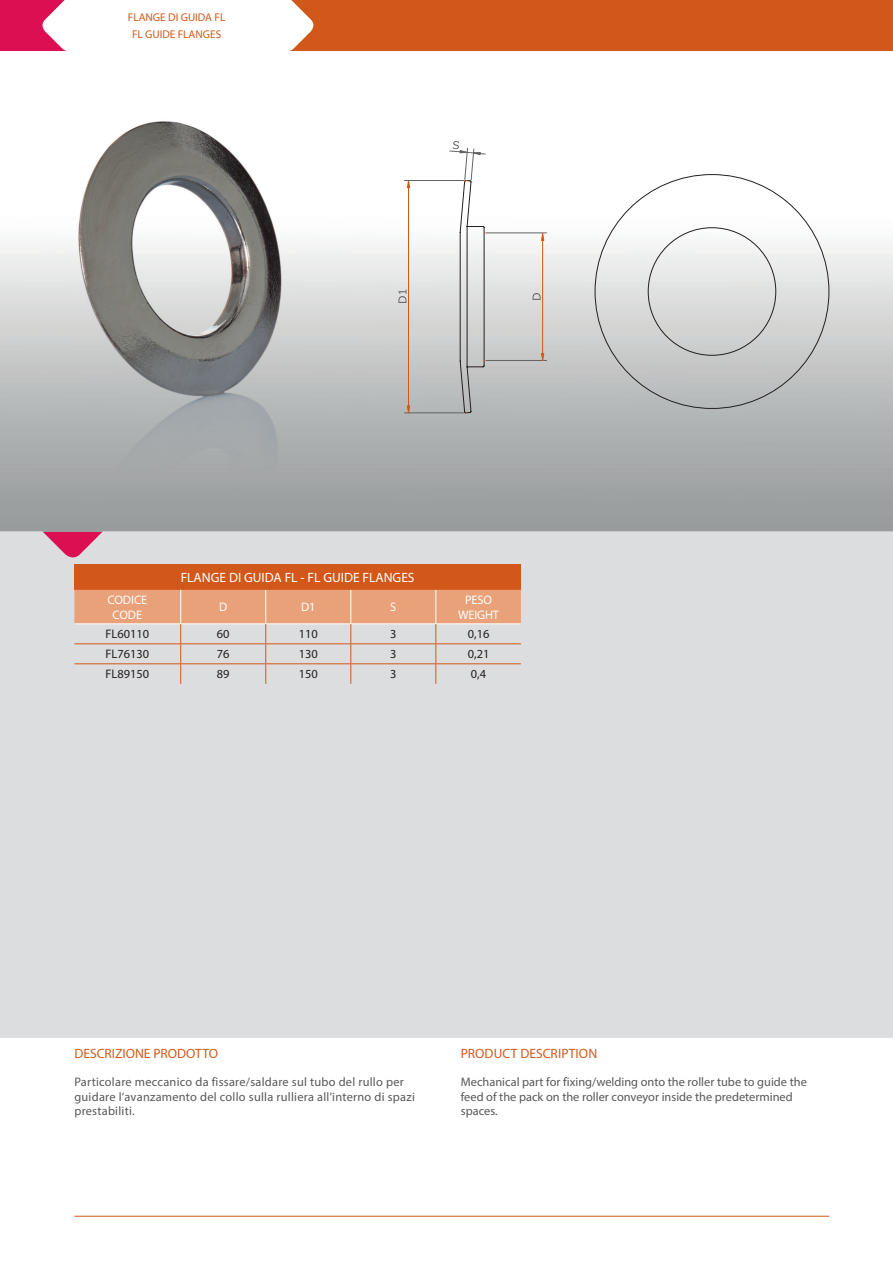
<style>
.page{position:relative;width:893px;height:1263px;background:#fff}
.page>*{position:absolute;margin:0;border:0;box-sizing:border-box;transform-origin:0 0}
.t1{font:13.5px "Myriad Pro";color:#d1581a}
.t2{font:13.5px "Myriad Pro";color:#fff}
.t3{font:12.3px/14.2px "Myriad Pro";letter-spacing:.01em;color:#57585a}
.t4{font:12.3px "Myriad Pro";color:#231f20}
.t5{font:12.3px "Myriad Pro";letter-spacing:-.01em;color:#fff}
.t6{font:11.25px "Myriad Pro";color:#d1581a}
</style>
<div class="page">
<img style="left:0;top:121px;width:893px;height:410px">
<hr style="left:74px;top:1216px;width:755px;height:1px;background:#d1581a">
<div style="left:289px;top:0;width:604px;height:51px;background:#d1581a"></div>
<div style="left:0;top:531px;width:893px;height:506px;background:#dcdddf"></div>
<svg style="left:0;top:0;width:67px;height:51px"></svg>
<div style="left:74px;top:564px;width:447px;height:26px;background:#d1581a"></div>
<svg style="left:74px;top:590px;width:447px;height:94px"></svg>
<svg style="left:459px;top:174px;width:370px;height:239px"></svg>
<hr style="left:404px;top:180px;width:60px;height:1px;background:#636366">
<hr style="left:404px;top:413px;width:60px;height:1px;background:#636366">
<hr style="left:408px;top:184px;width:1px;height:225px;background:#d1581a">
<hr style="left:486px;top:233px;width:61px;height:1px;background:#636366">
<hr style="left:486px;top:360px;width:61px;height:1px;background:#636366">
<hr style="left:542px;top:237px;width:1px;height:120px;background:#d1581a">
<svg style="left:398px;top:290px;width:8px;height:13px"></svg>
<svg style="left:532px;top:293px;width:9px;height:7px"></svg>
<svg style="left:541px;top:353px;width:3px;height:11px"></svg>
<svg style="left:541px;top:230px;width:3px;height:11px"></svg>
<svg style="left:407px;top:177px;width:3px;height:11px"></svg>
<svg style="left:407px;top:405px;width:3px;height:11px"></svg>
<svg style="left:449px;top:141px;width:37px;height:42px"></svg>
<p class="t6" style="left:128px;top:11px;width:99px">FLANGE DI GUIDA FL</p>
<p class="t6" style="left:132px;top:27px;width:91px">FL GUIDE FLANGES</p>
<p class="t5" style="left:107px;top:592px;width:41px">CODICE</p>
<p class="t5" style="left:112px;top:607px;width:31px">CODE</p>
<p class="t2" style="left:181px;top:569px;width:235px">FLANGE DI GUIDA FL - FL GUIDE FLANGES</p>
<p class="t5" style="left:219px;top:599px;width:10px">D</p>
<p class="t5" style="left:301px;top:599px;width:16px">D1</p>
<p class="t5" style="left:390px;top:599px;width:8px">S</p>
<p class="t5" style="left:465px;top:592px;width:28px">PESO</p>
<p class="t5" style="left:458px;top:607px;width:43px">WEIGHT</p>
<p class="t4" style="left:106px;top:626px;width:45px">FL60110</p>
<p class="t4" style="left:217px;top:626px;width:14px">60</p>
<p class="t4" style="left:299px;top:626px;width:21px">110</p>
<p class="t4" style="left:390px;top:626px;width:8px">3</p>
<p class="t4" style="left:468px;top:626px;width:23px">0,16</p>
<p class="t4" style="left:106px;top:646px;width:45px">FL76130</p>
<p class="t4" style="left:217px;top:646px;width:14px">76</p>
<p class="t4" style="left:299px;top:646px;width:21px">130</p>
<p class="t4" style="left:390px;top:646px;width:8px">3</p>
<p class="t4" style="left:468px;top:646px;width:23px">0,21</p>
<p class="t4" style="left:106px;top:667px;width:45px">FL89150</p>
<p class="t4" style="left:217px;top:667px;width:14px">89</p>
<p class="t4" style="left:299px;top:667px;width:21px">150</p>
<p class="t4" style="left:390px;top:667px;width:8px">3</p>
<p class="t4" style="left:471px;top:667px;width:17px">0,4</p>
<p class="t1" style="left:74px;top:1045px;width:145px">DESCRIZIONE PRODOTTO</p>
<p class="t3" style="left:74px;top:1075px;width:342px">Particolare meccanico da fissare/saldare sul tubo del rullo per guidare l’avanzamento del collo sulla rulliera all'interno di spazi prestabiliti.</p>
<p class="t1" style="left:461px;top:1045px;width:138px">PRODUCT DESCRIPTION</p>
<p class="t3" style="left:461px;top:1075px;width:348px">Mechanical part for fixing/welding onto the roller tube to guide the feed of the pack on the roller conveyor inside the predetermined spaces.</p>
</div>
